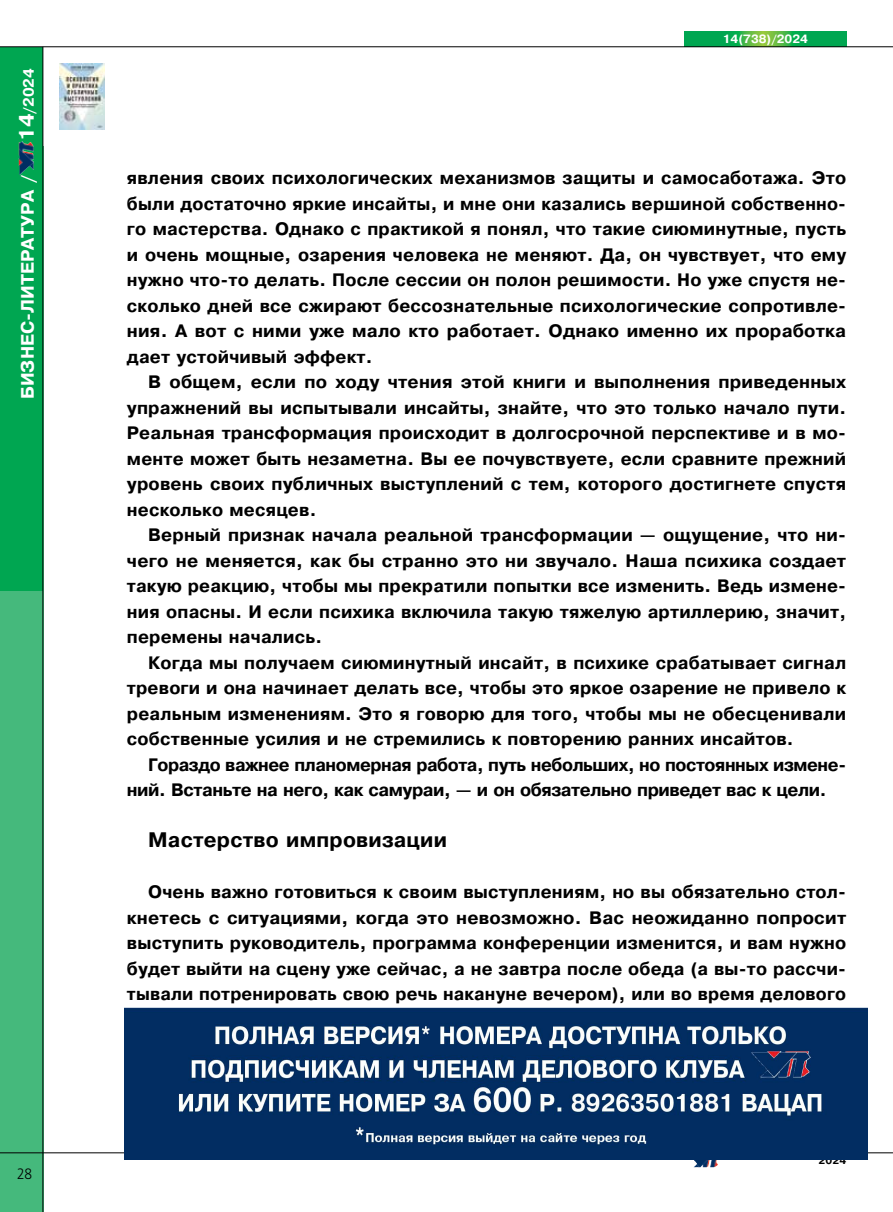
<style>
.page{position:relative;width:893px;height:1212px;background:#fff}
.page>*{position:absolute;margin:0;border:0;box-sizing:border-box;transform-origin:0 0}
.t1{font:700 21px "Pragmatica";letter-spacing:.01em;color:#000}
.t2{font:700 18px/25.5px "Pragmatica";letter-spacing:.01em;color:#000;text-align:justify}
.t3{font:700 18px/25.5px "Pragmatica";letter-spacing:-.025em;color:#000}
.t4{font:700 18px "Pragmatica C";color:#fff}
.t5{font:700 15px "Pragmatica C";color:#fff}
.t6{font:15px "Free Set C";color:#000;scale:.9 1}
.t7{font:700 12px "Pragmatica";color:#fff}
.t8{font:700 10.5px "Pragmatica";color:#000}
.s1{font-size:21px}
</style>
<div class="page">
<div style="left:0;top:147px;width:43px;height:1065px;background:#45b97c"></div>
<div style="left:0;top:47px;width:43px;height:543px;background:#00a651"></div>
<img style="left:694px;top:1160px;width:24px;height:7px">
<svg style="left:685px;top:31px;width:161px;height:15px;background:#20ae4c"></svg>
<img style="left:19px;top:141px;width:15px;height:34px">
<hr style="left:43px;top:47px;width:1px;height:1165px;background:#000">
<hr style="left:0;top:46px;width:893px;height:1px;background:#000">
<hr style="left:0;top:1152px;width:893px;height:1px;background:#000">
<img style="left:60px;top:64px;width:45px;height:66px">
<img style="left:125px;top:1008px;width:743px;height:152px">
<p class="t5" style="left:21px;top:141px;width:75px;rotate:-90deg"><span class="s1">14</span>/2024</p>
<p class="t4" style="left:18px;top:399px;width:226px;rotate:-90deg">БИЗНЕС-ЛИТЕРАТУРА /</p>
<p class="t6" style="left:17px;top:1165px;width:19px">28</p>
<p class="t7" style="left:723px;top:31px;width:87px">14(738)/2024</p>
<p class="t2" style="left:127px;top:165px;width:721px">явления своих психологических механизмов защиты и самосаботажа. Это были достаточно яркие инсайты, и мне они казались вершиной собственно&shy;го мастерства. Однако с практикой я понял, что такие сиюминутные, пусть и очень мощные, озарения человека не меняют. Да, он чувствует, что ему нужно что-то делать. После сессии он полон решимости. Но уже спустя не&shy;сколько дней все сжирают бессознательные психологические сопротивле&shy;ния. А вот с ними уже мало кто работает. Однако именно их проработка дает устойчивый эффект.</p>
<p class="t2" style="left:127px;top:369px;width:721px;text-indent:21px">В общем, если по ходу чтения этой книги и выполнения приведенных упражнений вы испытывали инсайты, знайте, что это только начало пути.<br>Реальная трансформация происходит в долгосрочной перспективе и в мо&shy;менте может быть незаметна. Вы ее почувствуете, если сравните прежний уровень своих публичных выступлений с тем, которого достигнете спустя несколько месяцев.</p>
<p class="t2" style="left:127px;top:522px;width:721px;text-indent:21px">Верный признак начала реальной трансформации — ощущение, что ни&shy;чего не меняется, как бы странно это ни звучало. Наша психика создает такую реакцию, чтобы мы прекратили попытки все изменить. Ведь измене&shy;ния опасны. И если психика включила такую тяжелую артиллерию, значит, перемены начались.</p>
<p class="t2" style="left:127px;top:650px;width:721px;text-indent:21px">Когда мы получаем сиюминутный инсайт, в психике срабатывает сигнал тревоги и она начинает делать все, чтобы это яркое озарение не привело к реальным изменениям. Это я говорю для того, чтобы мы не обесценивали собственные усилия и не стремились к повторению ранних инсайтов.</p>
<p class="t3" style="left:127px;top:752px;width:721px;text-indent:21px">Гораздо важнее планомерная работа, путь небольших, но постоянных измене&shy;ний. Встаньте на него, как самураи, — и он обязательно приведет вас к цели.</p>
<p class="t1" style="left:148px;top:826px;width:300px">Мастерство импровизации</p>
<p class="t2" style="left:127px;top:879px;width:721px;text-indent:21px">Очень важно готовиться к своим выступлениям, но вы обязательно стол&shy;кнетесь с ситуациями, когда это невозможно. Вас неожиданно попросит выступить руководитель, программа конференции изменится, и вам нужно будет выйти на сцену уже сейчас, а не завтра после обеда (а вы-то рассчи&shy;тывали потренировать свою речь накануне вечером), или во время делового</p>
<p class="t8" style="left:818px;top:1154px;width:29px">2024</p>
</div>
